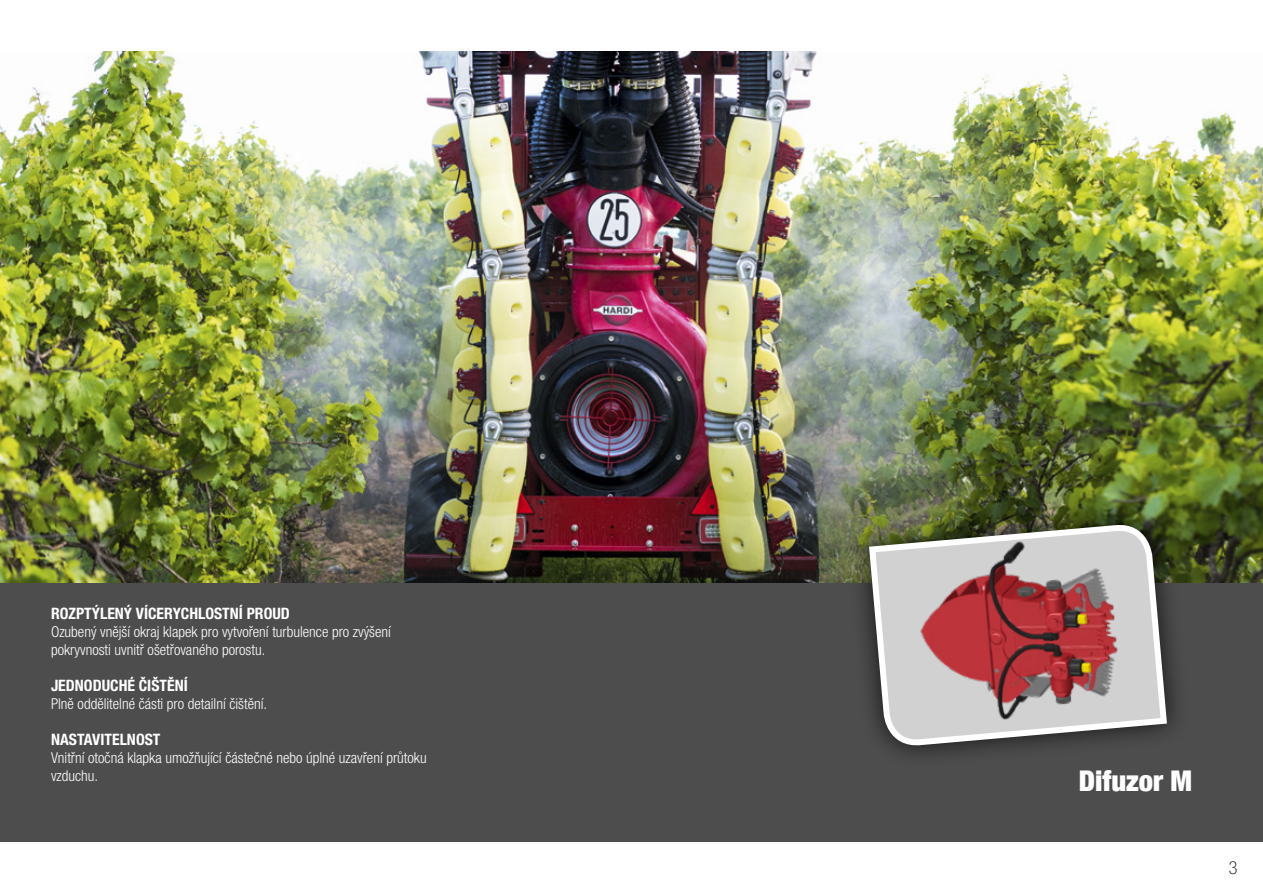
<style>
.page{position:relative;width:1263px;height:893px;background:#fff}
.page>*{position:absolute;margin:0;border:0;box-sizing:border-box;transform-origin:0 0}
.t1{font:900 condensed 28.5px "Helvetica Neue";color:#fff}
.t2{font:100 condensed 18px "Helvetica Neue LT Pro";color:#000}
.t3{font:700 condensed 15.75px "Helvetica Neue LT Pro";color:#fff}
.t4{font:300 condensed 15px/18px "Helvetica Neue LT Pro";color:#fff}
</style>
<div class="page">
<div style="left:0;top:583px;width:1263px;height:259px;background:#4d4d4d"></div>
<img style="left:0;top:51px;width:1263px;height:532px">
<div style="left:847px;top:502px;width:342px;height:266px;background:#000;opacity:.75"></div>
<svg style="left:866px;top:525px;width:304px;height:220px;background:#af9190"></svg>
<p class="t3" style="left:51px;top:604px;width:240px">ROZPTÝLENÝ VÍCERYCHLOSTNÍ PROUD</p>
<p class="t4" style="left:51px;top:623px;width:341px">Ozubený vnější okraj klapek pro vytvoření turbulence pro zvýšení pokryvnosti uvnitř ošetřovaného porostu.</p>
<p class="t3" style="left:51px;top:676px;width:138px">JEDNODUCHÉ ČIŠTĚNÍ</p>
<p class="t4" style="left:51px;top:695px;width:218px">Plně oddělitelné části pro detailní čištění.</p>
<p class="t3" style="left:51px;top:730px;width:111px">NASTAVITELNOST</p>
<p class="t4" style="left:51px;top:749px;width:377px">Vnitřní otočná klapka umožňující částečné nebo úplné uzavření průtoku vzduchu.</p>
<h1 class="t1" style="left:1079px;top:757px;width:115px">Difuzor M</h1>
<p class="t2" style="left:1229px;top:857px;width:10px">3</p>
</div>
